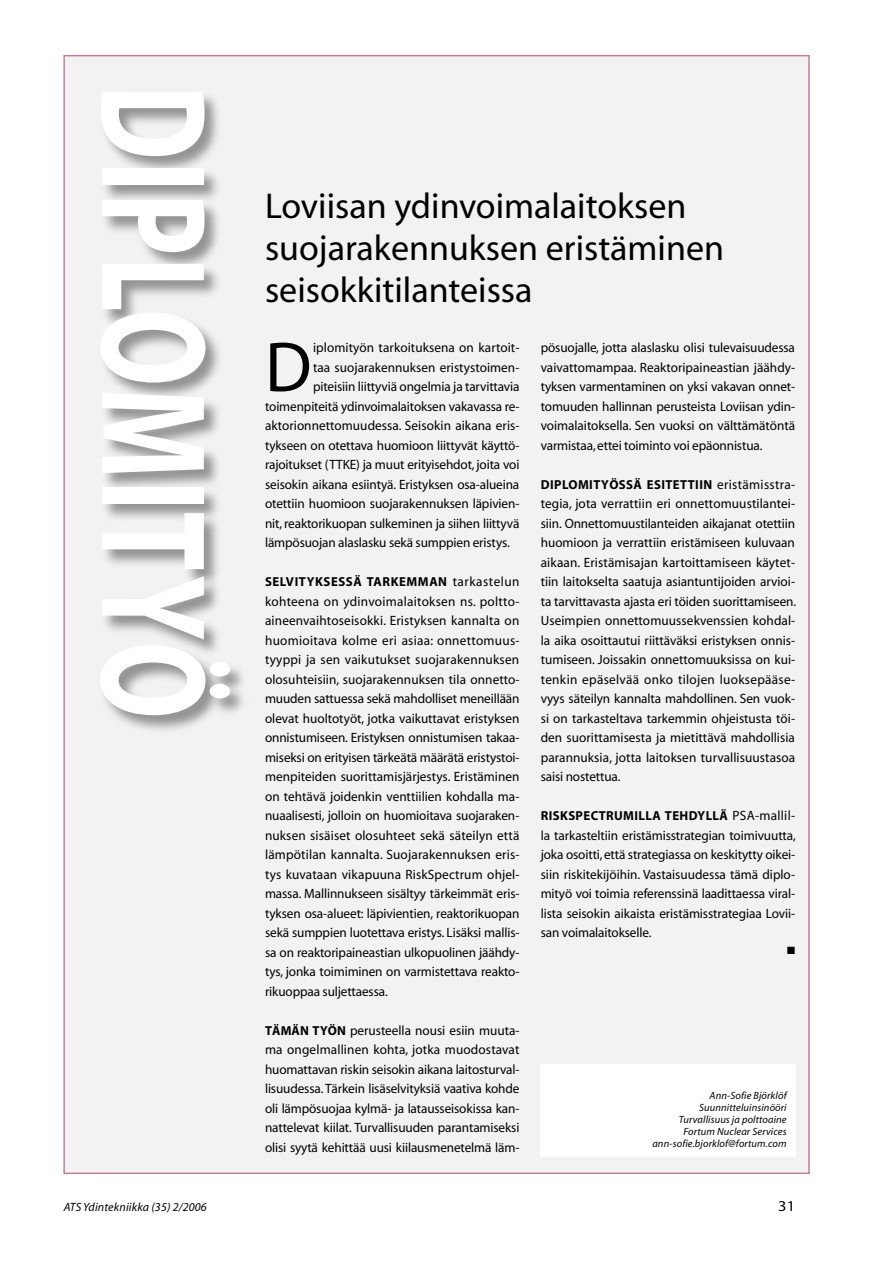
<style>
.page{position:relative;width:893px;height:1263px;background:#fff}
.page>*{position:absolute;margin:0;border:0;box-sizing:border-box;transform-origin:0 0}
.t1{font:700 151.2px "Myriad";letter-spacing:.01em;color:#fff;scale:.71 1}
.t2{font:71.4px "Myriad";color:#000}
.t3{font:36px/42px "Myriad";color:#000}
.t4{font:15px "Myriad";color:#000;scale:1.1 1}
.t5{font:13.5px/19.5px "Myriad";letter-spacing:-.01em;color:#000;text-align:justify}
.t6{font:700 13.05px "Myriad";letter-spacing:.035em;color:#000}
.t7{font:italic 12px "Myriad";letter-spacing:.01em;color:#000}
.t8{font:italic 10.5px/12px "Myriad";letter-spacing:.01em;color:#000;text-align:right}
.t9{font:10.5px "Zapf Dingbats ITC";color:#000}
.s1{font-weight:700;font-size:13.05px}
</style>
<div class="page">
<div style="left:64px;top:56px;width:745px;height:1117px;background:#f2f2f3"></div>
<div style="left:540px;top:1064px;width:255px;height:93px;background:#fff"></div>
<div style="left:97px;top:89px;width:152px;height:647px;background:#000;opacity:.4"></div>
<h1 class="t1" style="left:231px;top:85px;width:884px;rotate:90deg">DIPLOMITYÖ</h1>
<h3 class="t3" style="left:265px;top:187px;width:460px">Loviisan ydinvoimalaitoksen suojarakennuksen eristäminen seisokkitilanteissa</h3>
<h2 class="t2" style="left:265px;top:332px;width:48px">D</h2>
<p class="t5" style="left:313px;top:338px;width:208px">iplomityön tarkoituksena on kartoit-</p>
<p class="t5" style="left:313px;top:358px;width:208px">taa suojarakennuksen eristystoimen-</p>
<p class="t5" style="left:313px;top:377px;width:208px">piteisiin liittyviä ongelmia ja tarvittavia</p>
<p class="t5" style="left:265px;top:397px;width:256px">toimenpiteitä ydinvoimalaitoksen vakavassa re-</p>
<p class="t5" style="left:265px;top:416px;width:256px">aktorionnettomuudessa. Seisokin aikana eris-</p>
<p class="t5" style="left:265px;top:436px;width:256px">tykseen on otettava huomioon liittyvät käyttö-</p>
<p class="t5" style="left:265px;top:455px;width:256px">rajoitukset (TTKE) ja muut erityisehdot, joita voi</p>
<p class="t5" style="left:265px;top:475px;width:256px">seisokin aikana esiintyä. Eristyksen osa-alueina</p>
<p class="t5" style="left:265px;top:494px;width:256px">otettiin huomioon suojarakennuksen läpivien-</p>
<p class="t5" style="left:265px;top:514px;width:256px">nit, reaktorikuopan sulkeminen ja siihen liittyvä</p>
<p class="t5" style="left:265px;top:533px;width:246px">lämpösuojan alaslasku sekä sumppien eristys.</p>
<p class="t6" style="left:265px;top:575px;width:16px">SELVITYKSESS</p>
<p class="t6" style="left:353px;top:575px;width:24px">Ä TARKEMMA</p>
<p class="t5" style="left:265px;top:572px;width:256px;text-indent:173px"><span class="s1">N</span> tarkastelun kohteena on ydinvoimalaitoksen ns. poltto&shy;aineenvaihtoseisokki. Eristyksen kannalta on huomioitava kolme eri asiaa: onnettomuus&shy;tyyppi ja sen vaikutukset suojarakennuksen olosuhteisiin, suojarakennuksen tila onnetto&shy;muuden sattuessa sekä mahdolliset meneillään olevat huoltotyöt, jotka vaikuttavat eristyksen onnistumiseen. Eristyksen onnistumisen takaa&shy;miseksi on erityisen tärkeätä määrätä eristystoi&shy;menpiteiden suorittamisjärjestys. Eristäminen on tehtävä joidenkin venttiilien kohdalla ma&shy;nuaalisesti, jolloin on huomioitava suojaraken&shy;nuksen sisäiset olosuhteet sekä säteilyn että lämpötilan kannalta. Suojarakennuksen eris&shy;tys kuvataan vikapuuna RiskSpectrum ohjel&shy;massa. Mallinnukseen sisältyy tärkeimmät eris&shy;tyksen osa-alueet: läpivientien, reaktorikuopan sekä sumppien luotettava eristys. Lisäksi mallis&shy;sa on reaktoripaineastian ulkopuolinen jäähdy&shy;tys, jonka toimiminen on varmistettava reakto&shy;rikuoppaa suljettaessa.</p>
<p class="t5" style="left:265px;top:1021px;width:256px"><span class="s1">TÄMÄN TYÖN</span> perusteella nousi esiin muuta&shy;ma ongelmallinen kohta, jotka muodostavat huomattavan riskin seisokin aikana laitosturval&shy;lisuudessa. Tärkein lisäselvityksiä vaativa kohde oli lämpösuojaa kylmä- ja latausseisokissa kan&shy;nattelevat kiilat. Turvallisuuden parantamiseksi olisi syytä kehittää uusi kiilausmenetelmä läm-</p>
<p class="t5" style="left:541px;top:338px;width:256px">pösuojalle, jotta alaslasku olisi tulevaisuudessa vaivattomampaa. Reaktoripaineastian jäähdy&shy;tyksen varmentaminen on yksi vakavan onnet&shy;tomuuden hallinnan perusteista Loviisan ydin&shy;voimalaitoksella. Sen vuoksi on välttämätöntä varmistaa, ettei toiminto voi epäonnistua.</p>
<p class="t6" style="left:541px;top:477px;width:46px">DIPLOMITY</p>
<p class="t6" style="left:609px;top:477px;width:45px">ÖSSÄ ESITETTII</p>
<p class="t5" style="left:541px;top:475px;width:257px;text-indent:163px"><span class="s1">N</span> eristämisstra&shy;tegia, jota verrattiin eri onnettomuustilantei&shy;siin. Onnettomuustilanteiden aikajanat otettiin huomioon ja verrattiin eristämiseen kuluvaan aikaan. Eristämisajan kartoittamiseen käytet&shy;tiin laitokselta saatuja asiantuntijoiden arvioi&shy;ta tarvittavasta ajasta eri töiden suorittamiseen.<br>Useimpien onnettomuussekvenssien kohdal&shy;la aika osoittautui riittäväksi eristyksen onnis&shy;tumiseen. Joissakin onnettomuuksissa on kui&shy;tenkin epäselvää onko tilojen luoksepääse&shy;vyys säteilyn kannalta mahdollinen. Sen vuok&shy;si on tarkasteltava tarkemmin ohjeistusta töi&shy;den suorittamisesta ja mietittävä mahdollisia parannuksia, jotta laitoksen turvallisuustasoa saisi nostettua.</p>
<p class="t6" style="left:541px;top:809px;width:44px">RISKSPECTRUMILLA</p>
<p class="t6" style="left:665px;top:809px;width:9px">TEHDYLL</p>
<p class="t5" style="left:541px;top:806px;width:257px;text-indent:179px"><span class="s1">Ä</span> PSA-mallil&shy;la tarkasteltiin eristämisstrategian toimivuutta, joka osoitti, että strategiassa on keskitytty oikei&shy;siin riskitekijöihin. Vastaisuudessa tämä diplo&shy;mityö voi toimia referenssinä laadittaessa viral&shy;lista seisokin aikaista eristämisstrategiaa Lovii&shy;san voimalaitokselle.</p>
<p class="t9" style="left:787px;top:945px;width:9px">■</p>
<p class="t8" style="left:652px;top:1090px;width:136px">Ann-Sofie Björklöf<br>Suunnitteluinsinööri<br>Turvallisuus ja polttoaine<br>Fortum Nuclear Services ann-sofie.bjorklof@fortum.com</p>
<p class="t7" style="left:64px;top:1201px;width:145px">ATS Ydintekniikka (35) 2/2006</p>
<p class="t4" style="left:778px;top:1198px;width:17px">31</p>
</div>
